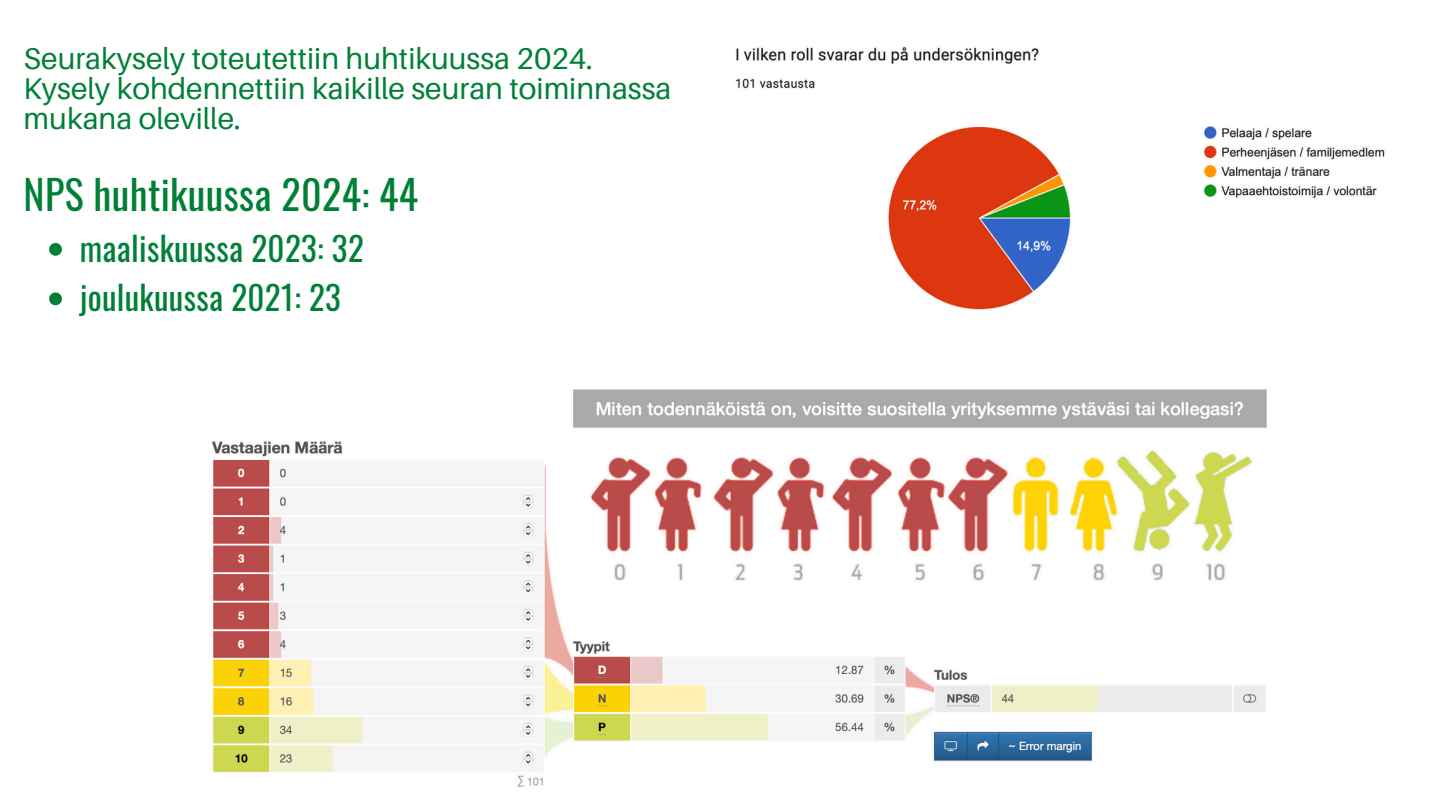
<style>
.page{position:relative;width:1440px;height:810px;background:#fff}
.page>*{position:absolute;margin:0;border:0;box-sizing:border-box;transform-origin:0 0}
.t1{font:40px "Oswald";letter-spacing:.01em;color:#008037}
.t2{font:33px "Oswald";letter-spacing:.01em;color:#008037}
.t3{font:30px/30px "Aileron";color:#008037}
</style>
<div class="page">
<img style="left:735px;top:47px;width:650px;height:263px">
<img style="left:212px;top:389px;width:1055px;height:398px">
<svg style="left:49px;top:243px;width:13px;height:13px"></svg>
<svg style="left:49px;top:292px;width:13px;height:13px"></svg>
<h1 class="t3" style="left:24px;top:43px;width:571px">Seurakysely toteutettiin huhtikuussa 2024.</h1>
<p class="t3" style="left:24px;top:73px;width:649px">Kysely kohdennettiin kaikille seuran toiminnassa mukana oleville.</p>
<p class="t1" style="left:24px;top:163px;width:396px">NPS huhtikuussa 2024: 44</p>
<p class="t2" style="left:80px;top:222px;width:286px">maaliskuussa 2023: 32</p>
<p class="t2" style="left:80px;top:272px;width:263px">joulukuussa 2021: 23</p>
</div>
